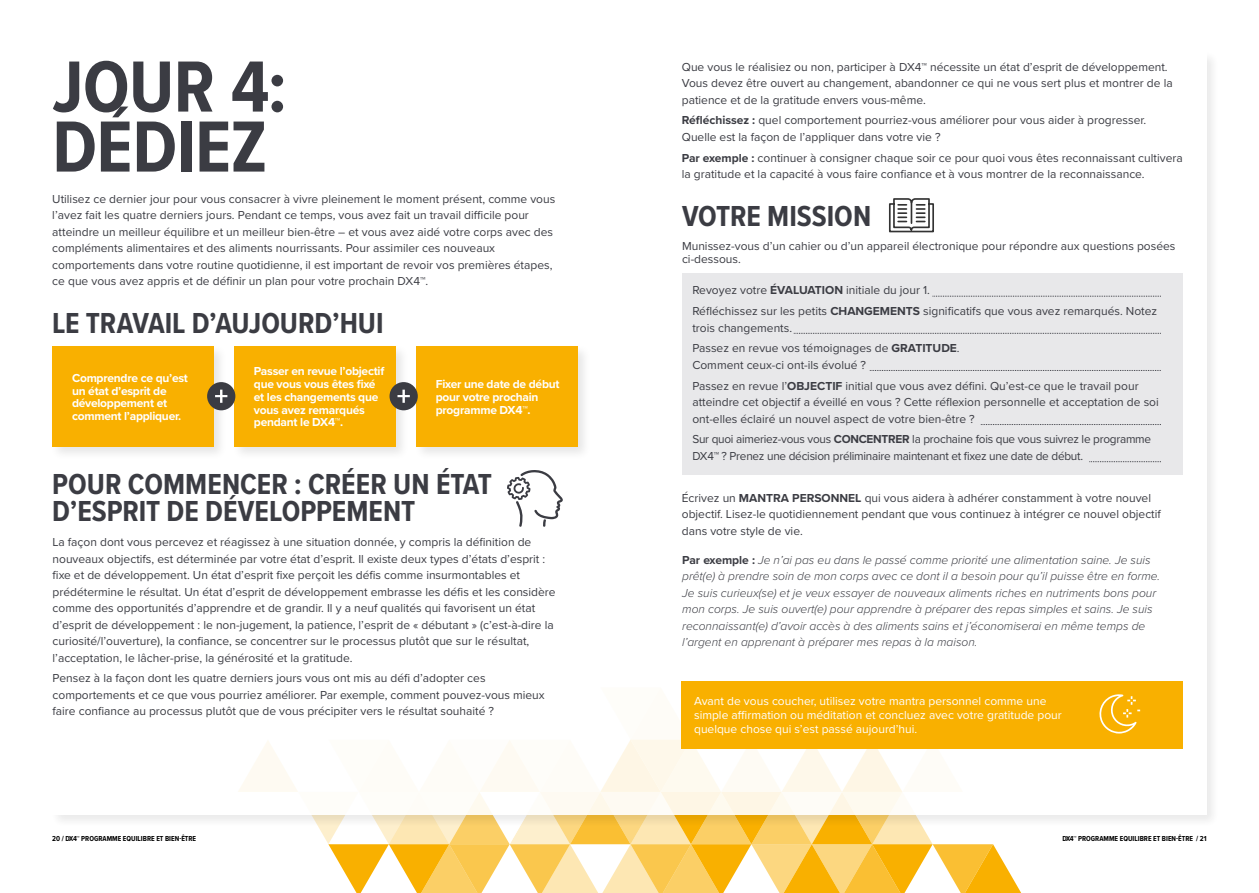
<style>
.page{position:relative;width:1259px;height:893px;background:#fff}
.page>*{position:absolute;margin:0;border:0;box-sizing:border-box;transform-origin:0 0}
.t1{font:700 75px/60px "Proxima Nova Cond";letter-spacing:-.005em;color:#3b3c43}
.t2{font:700 30px/27px "Proxima Nova Cond";color:#3b3c43}
.t3{font:12px/16.5px "Proxima Nova";color:#3b3c43}
.t4{font:italic 300 12px/16.5px "Proxima Nova";color:#3b3c43}
.t5{font:700 12px/12.8px "Proxima Nova";letter-spacing:-.02em;color:#fff}
.t6{font:12px/14.2px "Proxima Nova";color:#fff}
.t7{font:12px/16.5px "Proxima Nova";letter-spacing:-.02em;color:#3b3c43}
.t8{font:700 7.5px "Proxima Nova Cond";color:#000}
.s1{font-weight:700}
.s2{font-weight:700;font-style:normal}
</style>
<div class="page">
<svg style="left:320px;top:829px;width:701px;height:64px"></svg>
<div style="left:50px;top:50px;width:1170px;height:779px;background:#000;opacity:.1"></div>
<div style="left:52px;top:52px;width:1154px;height:762px;background:#fff"></div>
<div style="left:49px;top:343px;width:178px;height:118px;background:#000;opacity:.1"></div>
<div style="left:52px;top:346px;width:161px;height:100px;background:#f9b000"></div>
<div style="left:231px;top:343px;width:178px;height:118px;background:#000;opacity:.1"></div>
<div style="left:234px;top:346px;width:161px;height:100px;background:#f9b000"></div>
<div style="left:413px;top:343px;width:178px;height:118px;background:#000;opacity:.1"></div>
<div style="left:416px;top:346px;width:161px;height:100px;background:#f9b000"></div>
<svg style="left:889px;top:198px;width:45px;height:35px"></svg>
<div style="left:207px;top:382px;width:28px;height:28px;background:#3b3c43;border-radius:50%"></div>
<svg style="left:215px;top:390px;width:12px;height:13px"></svg>
<div style="left:389px;top:382px;width:29px;height:28px;background:#3b3c43;border-radius:50%"></div>
<svg style="left:397px;top:390px;width:13px;height:13px"></svg>
<svg style="left:507px;top:470px;width:56px;height:57px"></svg>
<div style="left:682px;top:274px;width:500px;height:201px;background:#e8e8ea"></div>
<div style="left:681px;top:681px;width:501px;height:68px;background:#f9b000"></div>
<svg style="left:1099px;top:694px;width:41px;height:40px"></svg>
<svg style="left:794px;top:333px;width:367px;height:1px"></svg>
<svg style="left:932px;top:296px;width:229px;height:1px"></svg>
<svg style="left:870px;top:370px;width:291px;height:1px"></svg>
<svg style="left:981px;top:424px;width:180px;height:1px"></svg>
<svg style="left:1089px;top:461px;width:72px;height:1px"></svg>
<h1 class="t1" style="left:52px;top:55px;width:236px">JOUR 4:<br>DÉDIEZ</h1>
<p class="t3" style="left:52px;top:190px;width:504px">Utilisez ce dernier jour pour vous consacrer à vivre pleinement le moment présent, comme vous l’avez fait les quatre derniers jours. Pendant ce temps, vous avez fait un travail difficile pour atteindre un meilleur équilibre et un meilleur bien-être – et vous avez aidé votre corps avec des compléments alimentaires et des aliments nourrissants. Pour assimiler ces nouveaux comportements dans votre routine quotidienne, il est important de revoir vos premières étapes, ce que vous avez appris et de définir un plan pour votre prochain DX4™.</p>
<h2 class="t2" style="left:52px;top:309px;width:333px">LE TRAVAIL D’AUJOURD’HUI</h2>
<p class="t5" style="left:72px;top:371px;width:117px">Comprendre ce qu’est un état d’esprit de développement et comment l’appliquer.</p>
<p class="t5" style="left:254px;top:365px;width:132px">Passer en revue l’objectif que vous vous êtes fixé et les changements que vous avez remarqués pendant le DX4™.</p>
<p class="t5" style="left:436px;top:377px;width:125px">Fixer une date de début pour votre prochain programme DX4™.</p>
<h2 class="t2" style="left:52px;top:470px;width:441px">POUR COMMENCER : CRÉER UN ÉTAT<br>D’ESPRIT DE DÉVELOPPEMENT</h2>
<p class="t3" style="left:53px;top:533px;width:504px">La façon dont vous percevez et réagissez à une situation donnée, y compris la définition de nouveaux objectifs, est déterminée par votre état d’esprit. Il existe deux types d’états d’esprit : fixe et de développement. Un état d’esprit fixe perçoit les défis comme insurmontables et prédétermine le résultat. Un état d’esprit de développement embrasse les défis et les considère comme des opportunités d’apprendre et de grandir. Il y a neuf qualités qui favorisent un état d’esprit de développement : le non-jugement, la patience, l’esprit de « débutant » (c’est-à-dire la curiosité/l’ouverture), la confiance, se concentrer sur le processus plutôt que sur le résultat, l’acceptation, le lâcher-prise, la générosité et la gratitude.</p>
<p class="t3" style="left:53px;top:670px;width:494px">Pensez à la façon dont les quatre derniers jours vous ont mis au défi d’adopter ces comportements et ce que vous pourriez améliorer. Par exemple, comment pouvez-vous mieux faire confiance au processus plutôt que de vous précipiter vers le résultat souhaité ?</p>
<p class="t3" style="left:682px;top:58px;width:492px">Que vous le réalisiez ou non, participer à DX4™ nécessite un état d’esprit de développement.<br>Vous devez être ouvert au changement, abandonner ce qui ne vous sert plus et montrer de la patience et de la gratitude envers vous-même.</p>
<p class="t3" style="left:682px;top:112px;width:466px"><span class="s1">Réfléchissez :</span> quel comportement pourriez-vous améliorer pour vous aider à progresser.<br>Quelle est la façon de l’appliquer dans votre vie ?</p>
<p class="t3" style="left:682px;top:149px;width:502px"><span class="s1">Par exemple :</span> continuer à consigner chaque soir ce pour quoi vous êtes reconnaissant cultivera la gratitude et la capacité à vous faire confiance et à vous montrer de la reconnaissance.</p>
<h2 class="t2" style="left:682px;top:202px;width:191px">VOTRE MISSION</h2>
<p class="t3" style="left:682px;top:238px;width:495px;line-height:13.5px">Munissez-vous d’un cahier ou d’un appareil électronique pour répondre aux questions posées ci-dessous.</p>
<p class="t3" style="left:692px;top:279px;width:466px;line-height:20.9px">Revoyez votre <span class="s1">ÉVALUATION</span> initiale du jour 1.<br>Réfléchissez sur les petits <span class="s1">CHANGEMENTS</span> significatifs que vous avez remarqués. Notez</p>
<p class="t3" style="left:692px;top:317px;width:269px;line-height:20.9px">trois changements.<br>Passez en revue vos témoignages de <span class="s1">GRATITUDE</span>.</p>
<p class="t3" style="left:692px;top:354px;width:448px;line-height:20.9px">Comment ceux-ci ont-ils évolué ?<br>Passez en revue l’<span class="s1">OBJECTIF</span> initial que vous avez défini. Qu’est-ce que le travail pour</p>
<p class="t3" style="left:692px;top:393px;width:468px">atteindre cet objectif a éveillé en vous ? Cette réflexion personnelle et acceptation de soi ont-elles éclairé un nouvel aspect de votre bien-être ?</p>
<p class="t7" style="left:692px;top:431px;width:460px">Sur quoi aimeriez-vous vous <span class="s1">CONCENTRER</span> la prochaine fois que vous suivrez le programme<br>DX4™ ? Prenez une décision préliminaire maintenant et fixez une date de début.</p>
<p class="t3" style="left:682px;top:489px;width:480px">Écrivez un <span class="s1">MANTRA PERSONNEL</span> qui vous aidera à adhérer constamment à votre nouvel objectif. Lisez-le quotidiennement pendant que vous continuez à intégrer ce nouvel objectif dans votre style de vie.</p>
<p class="t4" style="left:682px;top:551px;width:479px"><span class="s2">Par exemple :</span> Je n’ai pas eu dans le passé comme priorité une alimentation saine. Je suis prêt(e) à prendre soin de mon corps avec ce dont il a besoin pour qu’il puisse être en forme.<br>Je suis curieux(se) et je veux essayer de nouveaux aliments riches en nutriments bons pour mon corps. Je suis ouvert(e) pour apprendre à préparer des repas simples et sains. Je suis reconnaissant(e) d’avoir accès à des aliments sains et j’économiserai en même temps de l’argent en apprenant à préparer mes repas à la maison.</p>
<p class="t6" style="left:694px;top:693px;width:369px">Avant de vous coucher, utilisez votre mantra personnel comme une simple affirmation ou méditation et concluez avec votre gratitude pour quelque chose qui s’est passé aujourd’hui.</p>
<p class="t8" style="left:52px;top:833px;width:145px">20 / DX4™️ PROGRAMME EQUILIBRE ET BIEN-ÊTRE</p>
<p class="t8" style="left:1062px;top:833px;width:146px">DX4™️ PROGRAMME EQUILIBRE ET BIEN-ÊTRE / 21</p>
</div>
